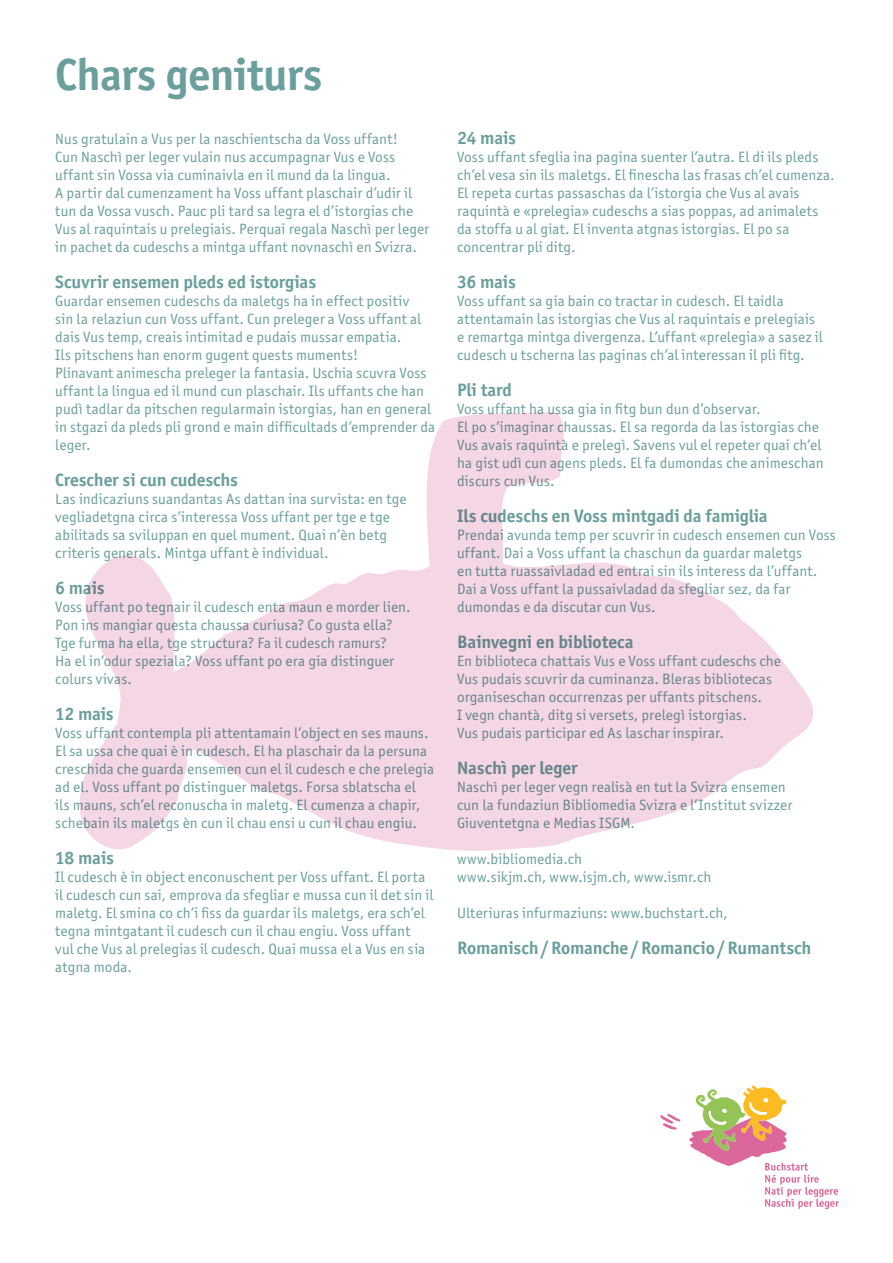
<style>
.page{position:relative;width:893px;height:1263px;background:#fff}
.page>*{position:absolute;margin:0;border:0;box-sizing:border-box;transform-origin:0 0}
.Latines_titre{font:700 45px "Officina Sans ITC Std";letter-spacing:-.01em;color:#6b9f9d}
.t1{font:700 18px "Officina Sans ITC Std";letter-spacing:-.01em;color:#6b9f9d}
.t2{font:15px/18px "Officina Sans ITC Std";letter-spacing:.01em;color:#6b9f9d}
</style>
<div class="page">
<svg style="left:660px;top:1113px;width:21px;height:17px"></svg>
<svg style="left:689px;top:1085px;width:150px;height:124px"></svg>
<svg style="left:80px;top:412px;width:733px;height:439px;fill:#f5d6e5"></svg>
<p class="Latines_titre" style="left:55px;top:47px;width:268px">Chars geniturs</p>
<p class="t2" style="left:55px;top:130px;width:376px">Nus gratulain a Vus per la naschientscha da Voss uffant!<br>Cun Naschì per leger vulain nus accumpagnar Vus e Voss uffant sin Vossa via cuminaivla en il mund da la lingua.<br>A partir dal cumenzament ha Voss uffant plaschair d’udir il tun da Vossa vusch. Pauc pli tard sa legra el d’istorgias che Vus al raquintais u prelegiais. Perquai regala Naschì per leger in pachet da cudeschs a mintga uffant novnaschì en Svizra.</p>
<p class="t1" style="left:55px;top:271px;width:262px">Scuvrir ensemen pleds ed istorgias</p>
<p class="t2" style="left:55px;top:292px;width:382px">Guardar ensemen cudeschs da maletgs ha in effect positiv<br>sin la relaziun cun Voss uffant. Cun preleger a Voss uffant al dais Vus temp, creais intimitad e pudais mussar empatia.<br>Ils pitschens han enorm gugent quests muments!<br>Plinavant animescha preleger la fantasia. Uschia scuvra Voss uffant la lingua ed il mund cun plaschair. Ils uffants che han pudì tadlar da pitschen regularmain istorgias, han en general in stgazi da pleds pli grond e main difficultads d’emprender da leger.</p>
<p class="t1" style="left:55px;top:469px;width:184px">Crescher si cun cudeschs</p>
<p class="t2" style="left:55px;top:490px;width:353px">Las indicaziuns suandantas As dattan ina survista: en tge vegliadetgna circa s’interessa Voss uffant per tge e tge abilitads sa sviluppan en quel mument. Quai n’èn betg criteris generals. Mintga uffant è individual.</p>
<p class="t1" style="left:55px;top:577px;width:51px">6 mais</p>
<p class="t2" style="left:55px;top:598px;width:357px">Voss uffant po tegnair il cudesch enta maun e morder lien.<br>Pon ins mangiar questa chaussa curiusa? Co gusta ella?<br>Tge furma ha ella, tge structura? Fa il cudesch ramurs?<br>Ha el in’odur speziala? Voss uffant po era gia distinguer colurs vivas.</p>
<p class="t1" style="left:55px;top:703px;width:60px">12 mais</p>
<p class="t2" style="left:55px;top:724px;width:380px">Voss uffant contempla pli attentamain l’object en ses mauns.<br>El sa ussa che quai è in cudesch. El ha plaschair da la persuna creschida che guarda ensemen cun el il cudesch e che prelegia ad el. Voss uffant po distinguer maletgs. Forsa sblatscha el<br>ils mauns, sch’el reconuscha in maletg. El cumenza a chapir, schebain ils maletgs èn cun il chau ensi u cun il chau engiu.</p>
<p class="t1" style="left:55px;top:847px;width:60px">18 mais</p>
<p class="t2" style="left:55px;top:868px;width:380px">Il cudesch è in object enconuschent per Voss uffant. El porta il cudesch cun sai, emprova da sfegliar e mussa cun il det sin il maletg. El smina co ch’i fiss da guardar ils maletgs, era sch’el tegna mintgatant il cudesch cun il chau engiu. Voss uffant<br>vul che Vus al prelegias il cudesch. Quai mussa el a Vus en sia atgna moda.</p>
<p class="t1" style="left:457px;top:127px;width:60px">24 mais</p>
<p class="t2" style="left:457px;top:148px;width:379px">Voss uffant sfeglia ina pagina suenter l’autra. El di ils pleds ch’el vesa sin ils maletgs. El finescha las frasas ch’el cumenza.<br>El repeta curtas passaschas da l’istorgia che Vus al avais raquintà e «prelegia» cudeschs a sias poppas, ad animalets da stoffa u al giat. El inventa atgnas istorgias. El po sa concentrar pli ditg.</p>
<p class="t1" style="left:457px;top:271px;width:60px">36 mais</p>
<p class="t2" style="left:457px;top:292px;width:367px">Voss uffant sa gia bain co tractar in cudesch. El taidla attentamain las istorgias che Vus al raquintais e prelegiais e remartga mintga divergenza. L’uffant «prelegia» a sasez il cudesch u tscherna las paginas ch’al interessan il pli fitg.</p>
<p class="t1" style="left:457px;top:379px;width:56px">Pli tard</p>
<p class="t2" style="left:457px;top:400px;width:368px">Voss uffant ha ussa gia in fitg bun dun d’observar.<br>El po s’imaginar chaussas. El sa regorda da las istorgias che Vus avais raquintà e prelegì. Savens vul el repeter quai ch’el ha gist udì cun agens pleds. El fa dumondas che animeschan discurs cun Vus.</p>
<p class="t1" style="left:457px;top:505px;width:312px">Ils cudeschs en Voss mintgadi da famiglia</p>
<p class="t2" style="left:457px;top:526px;width:380px">Prendai avunda temp per scuvrir in cudesch ensemen cun Voss uffant. Dai a Voss uffant la chaschun da guardar maletgs<br>en tutta ruassaivladad ed entrai sin ils interess da l’uffant.<br>Dai a Voss uffant la pussaivladad da sfegliar sez, da far dumondas e da discutar cun Vus.</p>
<p class="t1" style="left:457px;top:631px;width:178px">Bainvegni en biblioteca</p>
<p class="t2" style="left:457px;top:652px;width:325px">En biblioteca chattais Vus e Voss uffant cudeschs che Vus pudais scuvrir da cuminanza. Bleras bibliotecas organiseschan occurrenzas per uffants pitschens.<br>I vegn chantà, ditg si versets, prelegì istorgias.<br>Vus pudais participar ed As laschar inspirar.</p>
<p class="t1" style="left:457px;top:757px;width:122px">Naschì per leger</p>
<p class="t2" style="left:457px;top:778px;width:337px">Naschì per leger vegn realisà en tut la Svizra ensemen cun la fundaziun Bibliomedia Svizra e l’Institut svizzer<br>Giuventetgna e Medias ISGM.</p>
<p class="t2" style="left:457px;top:850px;width:256px">www.bibliomedia.ch<br>www.sikjm.ch, www.isjm.ch, www.ismr.ch</p>
<p class="t2" style="left:457px;top:904px;width:272px">Ulteriuras infurmaziuns: www.buchstart.ch,</p>
<p class="t1" style="left:457px;top:937px;width:356px">Romanisch/Romanche /Romancio /Rumantsch</p>
</div>
